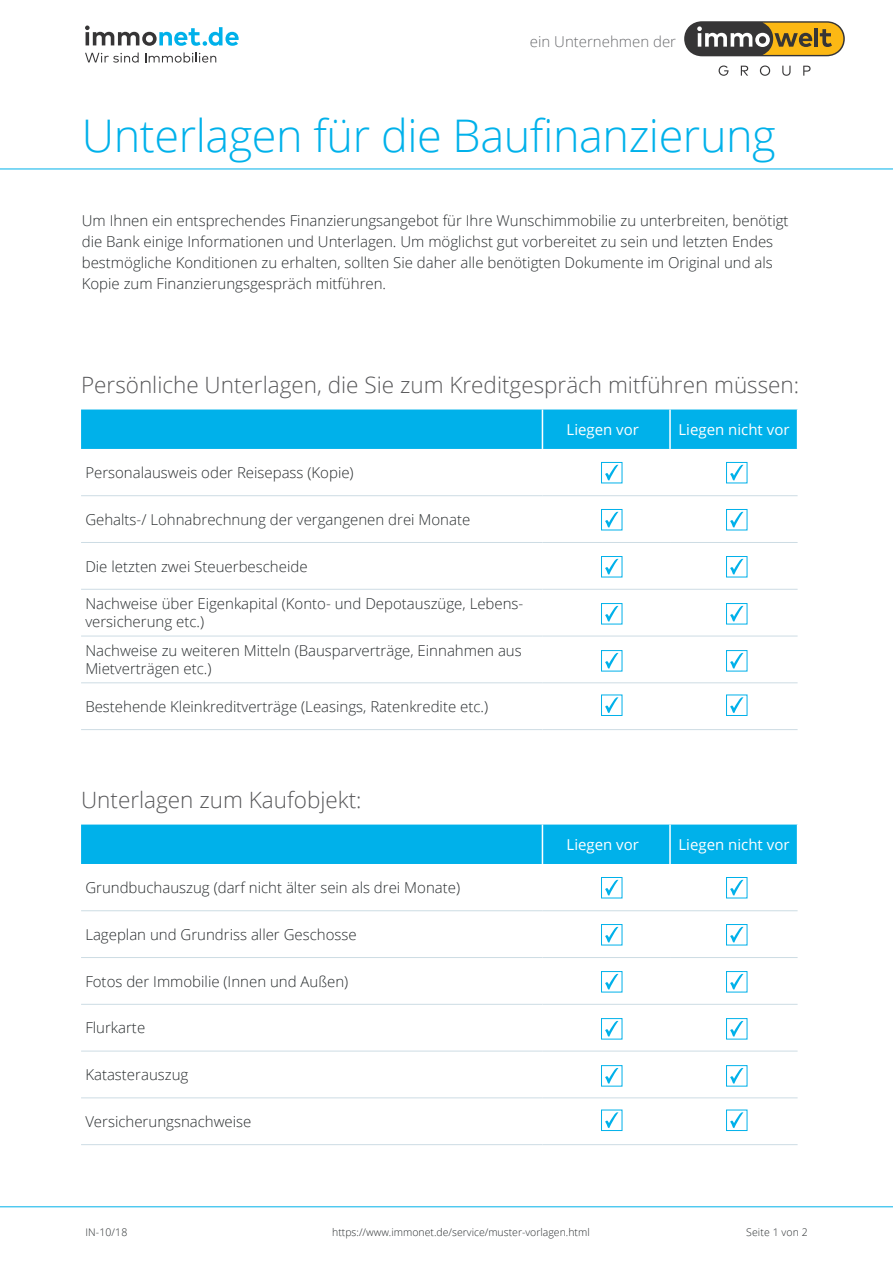
<style>
.page{position:relative;width:893px;height:1263px;background:#fff}
.page>*{position:absolute;margin:0;border:0;box-sizing:border-box;transform-origin:0 0}
.t1{font:300 45px "Open Sans";letter-spacing:-.01em;color:#00b1ea}
.t2{font:300 22.5px "Open Sans";color:#58585a}
.t3{font:300 15px/21px "Open Sans";color:#292d2f}
.t4{font:15px "Open Sans";color:#fff}
.t5{font:300 15px "Open Sans";color:#6c6d70}
.t6{font:300 10.5px "Open Sans";color:#292d2f}
</style>
<div class="page">
<div style="left:81px;top:409px;width:716px;height:40px;background:#00b1ea"></div>
<hr style="left:81px;top:495px;width:461px;height:1px;background:#cddce4">
<hr style="left:542px;top:495px;width:128px;height:1px;background:#cddce4">
<hr style="left:670px;top:495px;width:128px;height:1px;background:#cddce4">
<hr style="left:81px;top:542px;width:461px;height:1px;background:#cddce4">
<hr style="left:542px;top:542px;width:128px;height:1px;background:#cddce4">
<hr style="left:670px;top:542px;width:128px;height:1px;background:#cddce4">
<hr style="left:81px;top:589px;width:461px;height:1px;background:#cddce4">
<hr style="left:542px;top:589px;width:128px;height:1px;background:#cddce4">
<hr style="left:670px;top:589px;width:128px;height:1px;background:#cddce4">
<hr style="left:81px;top:636px;width:461px;height:1px;background:#cddce4">
<hr style="left:542px;top:636px;width:128px;height:1px;background:#cddce4">
<hr style="left:670px;top:636px;width:128px;height:1px;background:#cddce4">
<hr style="left:542px;top:409px;width:1px;height:40px;background:#fff">
<hr style="left:669px;top:409px;width:2px;height:40px;background:#fff">
<hr style="left:81px;top:682px;width:461px;height:1px;background:#cddce4">
<hr style="left:542px;top:682px;width:128px;height:1px;background:#cddce4">
<hr style="left:670px;top:682px;width:128px;height:1px;background:#cddce4">
<hr style="left:81px;top:729px;width:461px;height:1px;background:#cddce4">
<hr style="left:542px;top:729px;width:128px;height:1px;background:#cddce4">
<hr style="left:670px;top:729px;width:128px;height:1px;background:#cddce4">
<div style="left:601px;top:462px;width:21px;height:21px;background:#fff;border:1px solid #00b1ea"></div>
<svg style="left:605px;top:465px;width:13px;height:16px"></svg>
<div style="left:726px;top:462px;width:21px;height:21px;background:#fff;border:1px solid #00b1ea"></div>
<svg style="left:730px;top:465px;width:13px;height:16px"></svg>
<div style="left:601px;top:509px;width:21px;height:21px;background:#fff;border:1px solid #00b1ea"></div>
<svg style="left:605px;top:512px;width:13px;height:16px"></svg>
<div style="left:726px;top:509px;width:21px;height:21px;background:#fff;border:1px solid #00b1ea"></div>
<svg style="left:730px;top:512px;width:13px;height:16px"></svg>
<div style="left:601px;top:556px;width:21px;height:21px;background:#fff;border:1px solid #00b1ea"></div>
<svg style="left:605px;top:559px;width:13px;height:16px"></svg>
<div style="left:726px;top:556px;width:21px;height:21px;background:#fff;border:1px solid #00b1ea"></div>
<svg style="left:730px;top:559px;width:13px;height:16px"></svg>
<div style="left:601px;top:603px;width:21px;height:21px;background:#fff;border:1px solid #00b1ea"></div>
<svg style="left:605px;top:606px;width:13px;height:16px"></svg>
<div style="left:726px;top:603px;width:21px;height:21px;background:#fff;border:1px solid #00b1ea"></div>
<svg style="left:730px;top:606px;width:13px;height:16px"></svg>
<div style="left:601px;top:650px;width:21px;height:21px;background:#fff;border:1px solid #00b1ea"></div>
<svg style="left:605px;top:653px;width:13px;height:16px"></svg>
<div style="left:726px;top:650px;width:21px;height:21px;background:#fff;border:1px solid #00b1ea"></div>
<svg style="left:730px;top:653px;width:13px;height:16px"></svg>
<div style="left:601px;top:695px;width:21px;height:21px;background:#fff;border:1px solid #00b1ea"></div>
<svg style="left:605px;top:697px;width:13px;height:16px"></svg>
<div style="left:726px;top:695px;width:21px;height:21px;background:#fff;border:1px solid #00b1ea"></div>
<svg style="left:730px;top:697px;width:13px;height:16px"></svg>
<div style="left:81px;top:824px;width:716px;height:40px;background:#00b1ea"></div>
<hr style="left:81px;top:910px;width:461px;height:1px;background:#cddce4">
<hr style="left:542px;top:910px;width:128px;height:1px;background:#cddce4">
<hr style="left:670px;top:910px;width:128px;height:1px;background:#cddce4">
<hr style="left:81px;top:957px;width:461px;height:1px;background:#cddce4">
<hr style="left:542px;top:957px;width:128px;height:1px;background:#cddce4">
<hr style="left:670px;top:957px;width:128px;height:1px;background:#cddce4">
<hr style="left:81px;top:1004px;width:461px;height:1px;background:#cddce4">
<hr style="left:542px;top:1004px;width:128px;height:1px;background:#cddce4">
<hr style="left:670px;top:1004px;width:128px;height:1px;background:#cddce4">
<hr style="left:81px;top:1051px;width:461px;height:1px;background:#cddce4">
<hr style="left:542px;top:1051px;width:128px;height:1px;background:#cddce4">
<hr style="left:670px;top:1051px;width:128px;height:1px;background:#cddce4">
<hr style="left:542px;top:824px;width:1px;height:40px;background:#fff">
<hr style="left:669px;top:824px;width:2px;height:40px;background:#fff">
<hr style="left:81px;top:1097px;width:461px;height:1px;background:#cddce4">
<hr style="left:542px;top:1097px;width:128px;height:1px;background:#cddce4">
<hr style="left:670px;top:1097px;width:128px;height:1px;background:#cddce4">
<hr style="left:81px;top:1144px;width:461px;height:1px;background:#cddce4">
<hr style="left:542px;top:1144px;width:128px;height:1px;background:#cddce4">
<hr style="left:670px;top:1144px;width:128px;height:1px;background:#cddce4">
<div style="left:601px;top:877px;width:21px;height:21px;background:#fff;border:1px solid #00b1ea"></div>
<svg style="left:605px;top:880px;width:13px;height:16px"></svg>
<div style="left:726px;top:877px;width:21px;height:21px;background:#fff;border:1px solid #00b1ea"></div>
<svg style="left:730px;top:880px;width:13px;height:16px"></svg>
<div style="left:601px;top:924px;width:21px;height:21px;background:#fff;border:1px solid #00b1ea"></div>
<svg style="left:605px;top:927px;width:13px;height:16px"></svg>
<div style="left:726px;top:924px;width:21px;height:21px;background:#fff;border:1px solid #00b1ea"></div>
<svg style="left:730px;top:927px;width:13px;height:16px"></svg>
<div style="left:601px;top:971px;width:21px;height:21px;background:#fff;border:1px solid #00b1ea"></div>
<svg style="left:605px;top:974px;width:13px;height:16px"></svg>
<div style="left:726px;top:971px;width:21px;height:21px;background:#fff;border:1px solid #00b1ea"></div>
<svg style="left:730px;top:974px;width:13px;height:16px"></svg>
<div style="left:601px;top:1018px;width:21px;height:21px;background:#fff;border:1px solid #00b1ea"></div>
<svg style="left:605px;top:1021px;width:13px;height:16px"></svg>
<div style="left:726px;top:1018px;width:21px;height:21px;background:#fff;border:1px solid #00b1ea"></div>
<svg style="left:730px;top:1021px;width:13px;height:16px"></svg>
<div style="left:601px;top:1065px;width:21px;height:21px;background:#fff;border:1px solid #00b1ea"></div>
<svg style="left:605px;top:1068px;width:13px;height:16px"></svg>
<div style="left:726px;top:1065px;width:21px;height:21px;background:#fff;border:1px solid #00b1ea"></div>
<svg style="left:730px;top:1068px;width:13px;height:16px"></svg>
<div style="left:601px;top:1110px;width:21px;height:21px;background:#fff;border:1px solid #00b1ea"></div>
<svg style="left:605px;top:1112px;width:13px;height:16px"></svg>
<div style="left:726px;top:1110px;width:21px;height:21px;background:#fff;border:1px solid #00b1ea"></div>
<svg style="left:730px;top:1112px;width:13px;height:16px"></svg>
<svg style="left:85px;top:52px;width:54px;height:11px"></svg>
<svg style="left:145px;top:52px;width:71px;height:11px"></svg>
<svg style="left:85px;top:26px;width:154px;height:20px"></svg>
<hr style="left:0;top:1206px;width:893px;height:1px;background:#00b1ea">
<hr style="left:0;top:169px;width:893px;height:1px;background:#00b1ea">
<svg style="left:719px;top:66px;width:9px;height:10px"></svg>
<svg style="left:741px;top:66px;width:7px;height:10px"></svg>
<svg style="left:760px;top:66px;width:10px;height:10px"></svg>
<svg style="left:782px;top:66px;width:8px;height:10px"></svg>
<svg style="left:803px;top:66px;width:7px;height:10px"></svg>
<svg style="left:684px;top:21px;width:161px;height:35px;background:#927c49"></svg>
<p class="t5" style="left:530px;top:31px;width:148px">ein Unternehmen der</p>
<h1 class="t1" style="left:82px;top:105px;width:695px">Unterlagen für die Baufinanzierung</h1>
<p class="t3" style="left:82px;top:210px;width:708px">Um Ihnen ein entsprechendes Finanzierungsangebot für Ihre Wunschimmobilie zu unterbreiten, benötigt die Bank einige Informationen und Unterlagen. Um möglichst gut vorbereitet zu sein und letzten Endes bestmögliche Konditionen zu erhalten, sollten Sie daher alle benötigten Dokumente im Original und als Kopie zum Finanzierungsgespräch mitführen.</p>
<h2 class="t2" style="left:81px;top:369px;width:720px">Persönliche Unterlagen, die Sie zum Kreditgespräch mitführen müssen:</h2>
<p class="t3" style="left:85px;top:462px;width:270px">Personalausweis oder Reisepass (Kopie)</p>
<p class="t3" style="left:85px;top:508px;width:387px">Gehalts-/ Lohnabrechnung der vergangenen drei Monate</p>
<p class="t3" style="left:85px;top:555px;width:224px">Die letzten zwei Steuerbescheide</p>
<p class="t3" style="left:85px;top:594px;width:439px;line-height:18px">Nachweise über Eigenkapital (Konto- und Depotauszüge, Lebens&shy;versicherung etc.)</p>
<p class="t3" style="left:85px;top:641px;width:438px;line-height:18px">Nachweise zu weiteren Mitteln (Bausparverträge, Einnahmen aus<br>Mietverträgen etc.)</p>
<p class="t3" style="left:85px;top:696px;width:404px">Bestehende Kleinkreditverträge (Leasings, Ratenkredite etc.)</p>
<h2 class="t2" style="left:81px;top:784px;width:282px">Unterlagen zum Kaufobjekt:</h2>
<p class="t3" style="left:85px;top:877px;width:376px">Grundbuchauszug (darf nicht älter sein als drei Monate)</p>
<p class="t3" style="left:85px;top:923px;width:273px">Lageplan und Grundriss aller Geschosse</p>
<p class="t3" style="left:85px;top:970px;width:265px">Fotos der Immobilie (Innen und Außen)</p>
<p class="t3" style="left:85px;top:1017px;width:61px">Flurkarte</p>
<p class="t3" style="left:85px;top:1064px;width:105px">Katasterauszug</p>
<p class="t3" style="left:85px;top:1110px;width:168px">Versicherungsnachweise</p>
<p class="t4" style="left:567px;top:419px;width:74px">Liegen vor</p>
<p class="t4" style="left:678px;top:419px;width:112px">Liegen nicht vor</p>
<p class="t4" style="left:567px;top:834px;width:74px">Liegen vor</p>
<p class="t4" style="left:678px;top:834px;width:112px">Liegen nicht vor</p>
<p class="t6" style="left:85px;top:1225px;width:43px">IN-10/18</p>
<p class="t6" style="left:332px;top:1225px;width:259px">https://www.immonet.de/service/muster-vorlagen.html</p>
<p class="t6" style="left:746px;top:1225px;width:63px">Seite 1 von 2</p>
</div>
